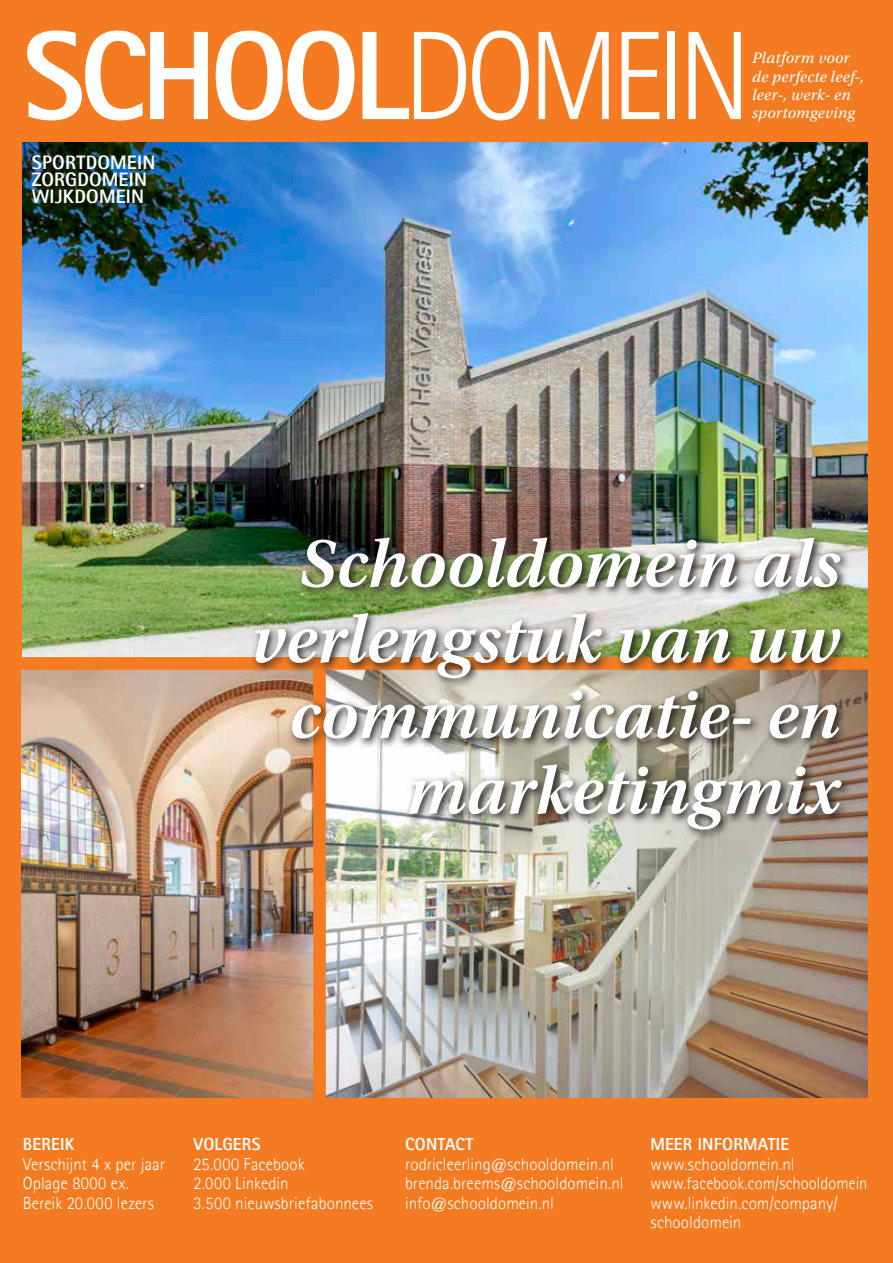
<style>
.page{position:relative;width:893px;height:1263px;background:#f47b21}
.page>*{position:absolute;margin:0;border:0;box-sizing:border-box;transform-origin:0 0}
.t1{font:800 126.45px "Rotis Sans Serif";letter-spacing:-.05em;color:#fff;scale:.95 1}
.t2{font:italic 600 70.05px/75.6px "Utopia Std";color:#fff;text-align:right}
.t3{font:800 19.5px/17.2px "Rotis Sans Serif";letter-spacing:.01em;color:#fff}
.t4{font:300 17.55px/19.6px "Rotis Sans Serif";letter-spacing:.005em;color:#fff}
.t5{font:800 17.55px "Rotis Sans Serif";letter-spacing:.01em;color:#fff}
.t6{font:italic 16.05px/18.3px "Utopia Std";letter-spacing:.02em;color:#fff}
.s1{font-weight:300}
</style>
<div class="page">
<img style="left:23px;top:142px;width:844px;height:515px">
<img style="left:326px;top:670px;width:541px;height:427px">
<img style="left:22px;top:670px;width:291px;height:427px">
<img style="left:250px;top:532px;width:602px;height:308px">
<h1 class="t1" style="left:23px;top:-4px;width:768px">SCHOOL<span class="s1">DOMEIN</span></h1>
<p class="t6" style="left:752px;top:49px;width:114px">Platform voor de perfecte leef-, leer-, werk- en sportomgeving</p>
<p class="t3" style="left:32px;top:154px;width:125px">SPORTDOMEIN<br>ZORGDOMEIN<br>WIJKDOMEIN</p>
<h2 class="t2" style="left:251px;top:527px;width:591px">Schooldomein als verlengstuk van uw communicatie- en marketingmix</h2>
<p class="t5" style="left:23px;top:1133px;width:53px">BEREIK</p>
<p class="t4" style="left:23px;top:1154px;width:144px">Verschijnt 4 x per jaar<br>Oplage 8000 ex.<br>Bereik 20.000 lezers</p>
<p class="t5" style="left:193px;top:1133px;width:69px">VOLGERS</p>
<p class="t4" style="left:193px;top:1154px;width:181px">25.000 Facebook<br>2.000 Linkedin<br>3.500 nieuwsbriefabonnees</p>
<p class="t5" style="left:405px;top:1133px;width:70px">CONTACT</p>
<p class="t4" style="left:405px;top:1154px;width:220px">rodricleerling@schooldomein.nl brenda.breems@schooldomein.nl info@schooldomein.nl</p>
<p class="t5" style="left:650px;top:1133px;width:140px">MEER INFORMATIE</p>
<p class="t4" style="left:650px;top:1154px;width:218px">www.schooldomein.nl www.facebook.com/schooldomein www.linkedin.com/company/ schooldomein</p>
</div>
